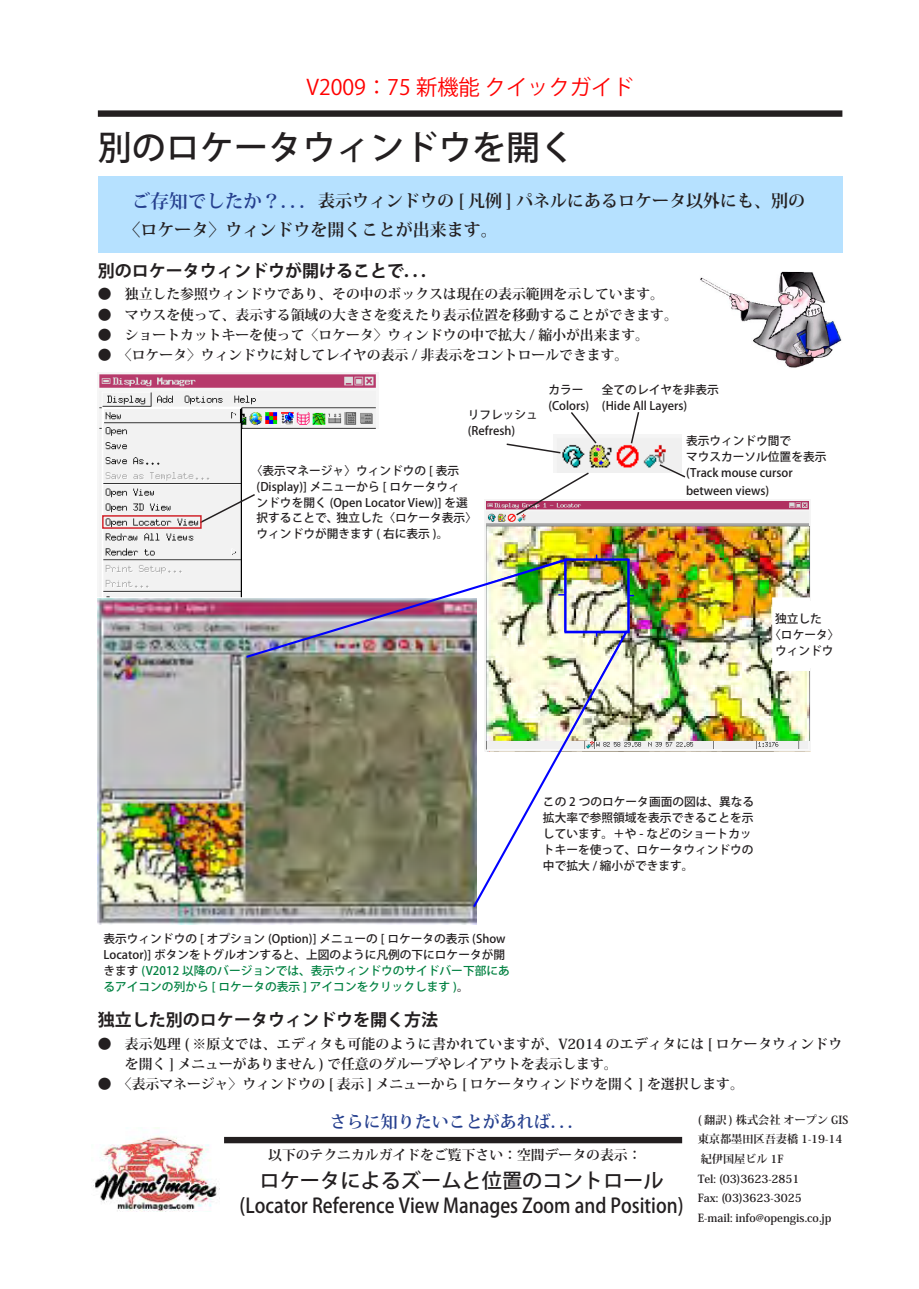
<style>
.page{position:relative;width:919px;height:1289px;background:#fff}
.page>*{position:absolute;margin:0;border:0;box-sizing:border-box;transform-origin:0 0}
.t1{font:500 34.05px "Koz Go Pro";color:#231f20}
.t2{font:21.3px "Koz Go Pro";color:#f00}
.t3{font:500 20.25px/24.5px "Koz Go Pro";color:#231f20;text-align:center}
.t4{font:700 17.25px/29px "Koz Min Pro";color:#231f20}
.t5{font:700 16.95px "Koz Go Pro";color:#231f20}
.t6{font:700 16.95px "Koz Min Pro";color:#253f8e}
.t7{font:700 13.8px "Koz Min Pro";color:#231f20}
.t8{font:700 13.8px "Koz Min Pro";letter-spacing:.02em;color:#231f20}
.t9{font:500 11.7px/15.9px "Koz Go Pro";color:#231f20}
.t10{font:700 11.1px/19.5px "Koz Min Pro";color:#231f20}
.s1{font-size:18.75px;color:#253f8e}
.s2{color:#008141}
</style>
<div class="page">
<div style="left:98px;top:176px;width:744px;height:77px;background:#b6e1ff"></div>
<div style="left:98px;top:110px;width:744px;height:7px;background:#231f20"></div>
<div style="left:224px;top:1136px;width:458px;height:7px;background:#231f20"></div>
<img style="left:93px;top:1127px;width:125px;height:84px">
<img style="left:700px;top:272px;width:142px;height:96px">
<img style="left:99px;top:374px;width:277px;height:223px">
<div style="left:242px;top:429px;width:199px;height:182px;background:#fff"></div>
<img style="left:556px;top:437px;width:126px;height:35px">
<img style="left:485px;top:500px;width:325px;height:249px">
<img style="left:487px;top:526px;width:322px;height:214px">
<img style="left:98px;top:598px;width:378px;height:327px">
<img style="left:244px;top:557px;width:385px;height:352px">
<div style="left:564px;top:558px;width:65px;height:75px;border:2px solid #0101ff"></div>
<svg style="left:506px;top:442px;width:56px;height:12px"></svg>
<svg style="left:629px;top:412px;width:11px;height:33px"></svg>
<svg style="left:657px;top:463px;width:29px;height:15px"></svg>
<svg style="left:514px;top:471px;width:76px;height:46px"></svg>
<div style="left:776px;top:601px;width:77px;height:67px;background:#fff"></div>
<svg style="left:569px;top:412px;width:29px;height:33px"></svg>
<svg style="left:198px;top:492px;width:57px;height:32px"></svg>
<div style="left:102px;top:515px;width:100px;height:14px;border:1px solid #d1232a"></div>
<h2 class="t2" style="left:306px;top:74px;width:329px">V2009：75 新機能クイックガイド</h2>
<h1 class="t1" style="left:98px;top:125px;width:478px">別のロケータウィンドウを開く</h1>
<h3 class="t4" style="left:123px;top:185px;width:683px;text-indent:9px"><span class="s1">ご存知でしたか？．．．</span>表示ウィンドウの [ 凡例 ] パネルにあるロケータ以外にも、別の〈ロケータ〉ウィンドウを開くことが出来ます。</h3>
<h3 class="t5" style="left:98px;top:259px;width:342px">別のロケータウィンドウが開けることで．．．</h3>
<p class="t7" style="left:125px;top:284px;width:540px">独立した参照ウィンドウであり、その中のボックスは現在の表示範囲を示しています。</p>
<p class="t7" style="left:98px;top:284px;width:15px">●</p>
<p class="t7" style="left:98px;top:304px;width:15px">●</p>
<p class="t7" style="left:125px;top:304px;width:554px">マウスを使って、表示する領域の大きさを変えたり表示位置を移動することができます。</p>
<p class="t7" style="left:125px;top:325px;width:525px">ショートカットキーを使って〈ロケータ〉ウィンドウの中で拡大 / 縮小が出来ます。</p>
<p class="t7" style="left:98px;top:325px;width:15px">●</p>
<p class="t7" style="left:98px;top:345px;width:532px">● 〈ロケータ〉ウィンドウに対してレイヤの表示 / 非表示をコントロールできます。</p>
<p class="t9" style="left:467px;top:407px;width:72px">リフレッシュ(Refresh(</p>
<p class="t9" style="left:251px;top:463px;width:210px">〈表示マネージャ〉ウィンドウの [ 表示</p>
<p class="t9" style="left:256px;top:479px;width:205px">(Display)] メニューから [ ロケータウィ</p>
<p class="t9" style="left:256px;top:495px;width:213px">ンドウを開く (Open Locator View)] を選</p>
<p class="t9" style="left:336px;top:511px;width:142px">独立した〈ロケータ表示〈</p>
<p class="t9" style="left:256px;top:511px;width:193px">択することで、<br>ウィンドウが開きます ( 右に表示。(</p>
<p class="t9" style="left:548px;top:382px;width:42px">カラー(Colors(</p>
<p class="t9" style="left:602px;top:382px;width:118px">全てのレイヤを非表示(Hide All Layers(</p>
<p class="t9" style="left:686px;top:433px;width:142px">表示ウィンドウ間で<br>マウスカーソル位置を表示(Track mouse cursor</p>
<p class="t9" style="left:686px;top:483px;width:85px">between views(</p>
<p class="t9" style="left:775px;top:611px;width:48px">独立した</p>
<p class="t9" style="left:769px;top:627px;width:72px">〈ロケータ〈</p>
<p class="t9" style="left:775px;top:643px;width:60px">ウィンドウ</p>
<p class="t9" style="left:103px;top:931px;width:408px">表示ウィンドウの [ オプション (Option)] メニューの [ ロケータの表示 (Show Locator)] ボタンをトグルオンすると、上図のように凡例の下にロケータが開きます <span class="s2">V( 2012 以降のバージョンでは、表示ウィンドウのサイドバー下部にあるアイコンの列から [ ロケータの表示 ] アイコンをクリックします</span>。<span class="s2">(</span></p>
<p class="t9" style="left:543px;top:794px;width:213px">この 2 つのロケータ画面の図は、異なる拡大率で参照領域を表示できることを示しています。＋や - などのショートカットキーを使って、ロケータウィンドウの中で拡大 / 縮小ができます。</p>
<h3 class="t5" style="left:98px;top:1008px;width:342px">独立した別のロケータウィンドウを開く方法</h3>
<p class="t8" style="left:125px;top:1033px;width:719px">表示処理 ( ※原文では、エディタも可能のように書かれていますが、V2014 のエディタには [ ロケータウィンドウ</p>
<p class="t7" style="left:98px;top:1033px;width:15px">●</p>
<p class="t7" style="left:125px;top:1053px;width:494px">を開く ] メニューがありません ) で任意のグループやレイアウトを表示します。</p>
<p class="t7" style="left:98px;top:1074px;width:647px">● 〈表示マネージャ〉ウィンドウの [ 表示 ] メニューから [ ロケータウィンドウを開く ] を選択します。</p>
<h3 class="t6" style="left:330px;top:1108px;width:257px">さらに知りたいことがあれば．．．</h3>
<p class="t10" style="left:697px;top:1109px;width:152px">( 翻訳 ) 株式会社オープン GIS東京都墨田区吾妻橋 1-19-14紀伊国屋ビル 1F<br>Tel ): 03(3623-2851<br>Fax ): 03(3623-3025<br>-E mail: info@opengis.co j p.</p>
<p class="t7" style="left:268px;top:1144px;width:375px">以下のテクニカルガイドをご覧下さい：空間データの表示：</p>
<h3 class="t3" style="left:239px;top:1169px;width:445px">ロケータによるズームと位置のコントロール(Locator Reference View Manages Zoom and Position(</h3>
</div>
